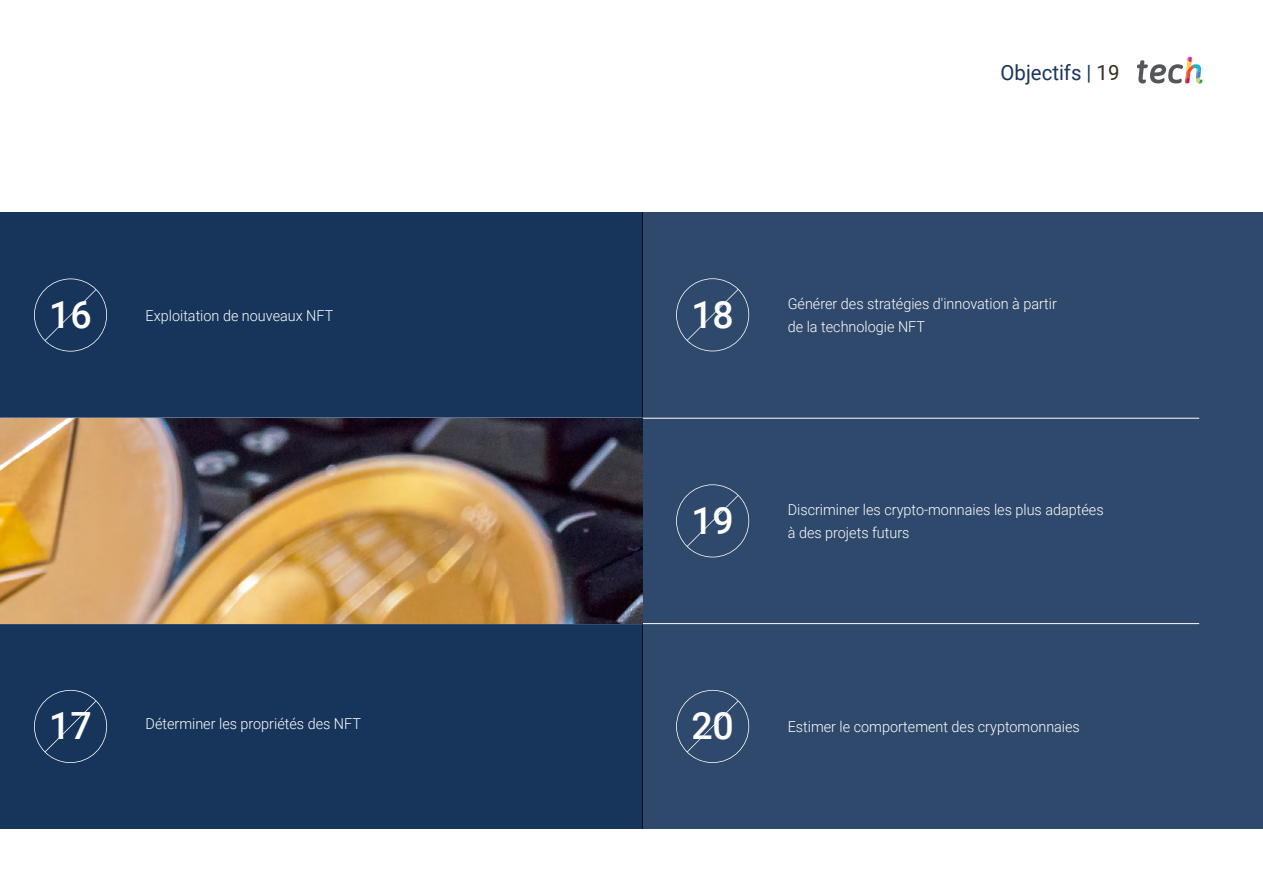
<style>
.page{position:relative;width:1263px;height:893px;background:#fff}
.page>*{position:absolute;margin:0;border:0;box-sizing:border-box;transform-origin:0 0}
.t1{font:500 37.5px "Roboto";color:#fff}
.t2{font:21px "Roboto";color:#1a355c}
.t3{font:300 15px/22.5px "Roboto";color:#fff;scale:.96 1}
.s1{color:#312e20}
</style>
<div class="page">
<div style="left:0;top:213px;width:642px;height:616px;background:#17355b"></div>
<div style="left:642px;top:213px;width:621px;height:616px;background:#2e496b"></div>
<svg style="left:34px;top:279px;width:73px;height:73px"></svg>
<svg style="left:676px;top:278px;width:73px;height:73px"></svg>
<svg style="left:34px;top:690px;width:73px;height:73px"></svg>
<svg style="left:676px;top:484px;width:73px;height:73px"></svg>
<svg style="left:676px;top:690px;width:73px;height:73px"></svg>
<hr style="left:0;top:418px;width:1199px;height:1px;background:#fff">
<hr style="left:0;top:623px;width:1199px;height:1px;background:#fff">
<img style="left:0;top:418px;width:642px;height:205px">
<svg style="left:1137px;top:57px;width:65px;height:27px"></svg>
<h2 class="t2" style="left:1000px;top:57px;width:120px">Objectifs | <span class="s1">19</span></h2>
<h1 class="t1" style="left:49px;top:288px;width:44px">16</h1>
<h1 class="t1" style="left:691px;top:288px;width:44px">18</h1>
<p class="t3" style="left:146px;top:304px;width:197px">Exploitation de nouveaux NFT</p>
<p class="t3" style="left:788px;top:292px;width:282px">Générer des stratégies d'innovation à partir</p>
<p class="t3" style="left:788px;top:315px;width:144px">de la technologie NFT</p>
<h1 class="t1" style="left:691px;top:494px;width:44px">19</h1>
<p class="t3" style="left:788px;top:498px;width:330px">Discriminer les crypto-monnaies les plus adaptées à des projets futurs</p>
<h1 class="t1" style="left:691px;top:699px;width:44px">20</h1>
<h1 class="t1" style="left:49px;top:699px;width:44px">17</h1>
<p class="t3" style="left:788px;top:715px;width:306px">Estimer le comportement des cryptomonnaies</p>
<p class="t3" style="left:146px;top:712px;width:226px">Déterminer les propriétés des NFT</p>
</div>
